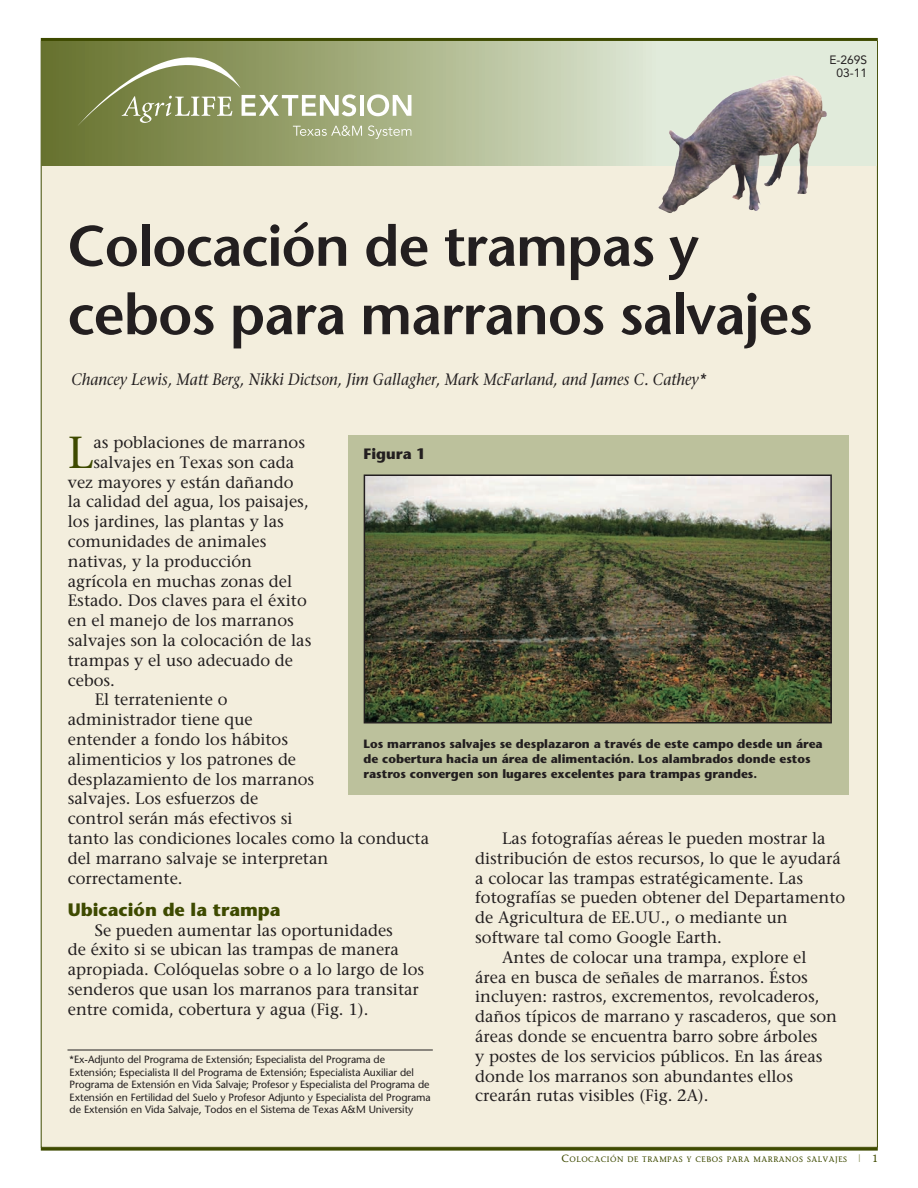
<style>
.page{position:relative;width:918px;height:1188px;background:#fff}
.page>*{position:absolute;margin:0;border:0;box-sizing:border-box;transform-origin:0 0}
.t1{font:600 57px/68.4px "Stone Sans";letter-spacing:-.02em;color:#231f20}
.body_text_NO_CAPS__1{font:44.85px "Stone Serif";color:#3e4a00}
.subheds_12_pt_Stone{font:700 18px "Stone Sans";color:#3e4a00}
.body_text_NO_CAPS__1-2{font:16.5px/19.8px "Stone Serif";color:#231f20}
.t2{font:italic 16.5px "Stone Serif";color:#231f20;scale:.91 1}
.t3{font:700 15px "Stone Sans";color:#231f20}
.photo_CAPTIONS_8pt_s{font:700 12px/15px "Stone Sans";color:#231f20}
.t4{font:12px "Avenir";color:#231f20}
.t5{font:10.5px/12.6px "Stone Sans";letter-spacing:-.005em;color:#231f20}
.t6{font:7.8px "Stone Informal";letter-spacing:.065em;color:#3e4a00}
.s1{font-size:10.5px}
.s2{font-size:10.5px;color:#959c68}
</style>
<div class="page">
<div style="left:41px;top:41px;width:837px;height:1107px;background:#f3eedd;border:1px solid #3e4a00"></div>
<svg style="left:41px;top:41px;width:836px;height:125px;background:#b3ba9c"></svg>
<svg style="left:78px;top:57px;width:333px;height:82px;background:#99a270"></svg>
<img style="left:729px;top:75px;width:59px;height:21px">
<hr style="left:41px;top:38px;width:837px;height:3px;background:#3e4a00">
<hr style="left:41px;top:1148px;width:837px;height:3px;background:#3e4a00">
<hr style="left:68px;top:1050px;width:365px;height:1px;background:#231f20">
<div style="left:348px;top:435px;width:500px;height:360px;background:#bcc19c"></div>
<img style="left:367px;top:477px;width:462px;height:243px">
<div style="left:364px;top:474px;width:468px;height:249px;border:2px solid #231f20"></div>
<p class="t4" style="left:829px;top:53px;width:39px">E-269S</p>
<p class="t4" style="left:837px;top:66px;width:32px">03-11</p>
<p class="t1" style="left:68px;top:211px;width:747px">Colocación de trampas y cebos para marranos salvajes</p>
<p class="t2" style="left:71px;top:369px;width:699px">Chancey Lewis, Matt Berg, Nikki Dictson, Jim Gallagher, Mark McFarland, and James C. Cathey*</p>
<p class="body_text_NO_CAPS__1" style="left:68px;top:425px;width:27px">L</p>
<p class="body_text_NO_CAPS__1-2" style="left:94px;top:432px;width:213px">as poblaciones de marranos</p>
<p class="t3" style="left:364px;top:445px;width:63px">Figura 1</p>
<p class="body_text_NO_CAPS__1-2" style="left:94px;top:452px;width:202px">salvajes en Texas son cada</p>
<p class="body_text_NO_CAPS__1-2" style="left:68px;top:472px;width:227px">vez mayores y están dañando</p>
<p class="body_text_NO_CAPS__1-2" style="left:68px;top:492px;width:242px">la calidad del agua, los paisajes,</p>
<p class="body_text_NO_CAPS__1-2" style="left:68px;top:512px;width:218px">los jardines, las plantas y las</p>
<p class="body_text_NO_CAPS__1-2" style="left:68px;top:531px;width:200px">comunidades de animales</p>
<p class="body_text_NO_CAPS__1-2" style="left:68px;top:551px;width:186px">nativas, y la producción</p>
<p class="body_text_NO_CAPS__1-2" style="left:68px;top:571px;width:226px">agrícola en muchas zonas del</p>
<p class="body_text_NO_CAPS__1-2" style="left:68px;top:591px;width:240px">Estado. Dos claves para el éxito</p>
<p class="body_text_NO_CAPS__1-2" style="left:68px;top:611px;width:228px">en el manejo de los marranos</p>
<p class="body_text_NO_CAPS__1-2" style="left:68px;top:630px;width:245px">salvajes son la colocación de las</p>
<p class="body_text_NO_CAPS__1-2" style="left:68px;top:650px;width:227px">trampas y el uso adecuado de</p>
<p class="body_text_NO_CAPS__1-2" style="left:68px;top:670px;width:49px">cebos.</p>
<p class="body_text_NO_CAPS__1-2" style="left:68px;top:690px;width:363px;text-indent:27px">El terrateniente o<br>administrador tiene que<br>entender a fondo los hábitos<br>alimenticios y los patrones de<br>desplazamiento de los marranos<br>salvajes. Los esfuerzos de<br>control serán más efectivos si<br>tanto las condiciones locales como la conducta del marrano salvaje se interpretan correctamente.</p>
<p class="subheds_12_pt_Stone" style="left:68px;top:898px;width:214px">Ubicación de la trampa</p>
<p class="body_text_NO_CAPS__1-2" style="left:68px;top:920px;width:358px;text-indent:27px">Se pueden aumentar las oportunidades<br>de éxito si se ubican las trampas de manera apropiada. Colóquelas sobre o a lo largo de los senderos que usan los marranos para transitar entre comida, cobertura y agua (Fig. 1).</p>
<p class="photo_CAPTIONS_8pt_s" style="left:364px;top:736px;width:461px">Los marranos salvajes se desplazaron a través de este campo desde un área de cobertura hacia un área de alimentación. Los alambrados donde estos rastros convergen son lugares excelentes para trampas grandes.</p>
<p class="body_text_NO_CAPS__1-2" style="left:475px;top:828px;width:372px;text-indent:27px">Las fotografías aéreas le pueden mostrar la distribución de estos recursos, lo que le ayudará a colocar las trampas estratégicamente. Las fotografías se pueden obtener del Departamento de Agricultura de EE.UU., o mediante un software tal como Google Earth.</p>
<p class="body_text_NO_CAPS__1-2" style="left:475px;top:947px;width:363px;text-indent:27px">Antes de colocar una trampa, explore el área en busca de señales de marranos. Éstos incluyen: rastros, excrementos, revolcaderos, daños típicos de marrano y rascaderos, que son áreas donde se encuentra barro sobre árboles<br>y postes de los servicios públicos. En las áreas donde los marranos son abundantes ellos crearán rutas visibles (Fig. 2A).</p>
<p class="t5" style="left:70px;top:1053px;width:363px">*Ex-Adjunto del Programa de Extensión; Especialista del Programa de Extensión; Especialista II del Programa de Extensión; Especialista Auxiliar del Programa de Extensión en Vida Salvaje; Profesor y Especialista del Programa de Extensión en Fertilidad del Suelo y Profesor Adjunto y Especialista del Programa de Extensión en Vida Salvaje, Todos en el Sistema de Texas A&amp;M University</p>
<p class="t6" style="left:562px;top:1155px;width:318px"><span class="s1">C</span>OLOCACIÓN DE TRAMPAS Y CEBOS PARA MARRANOS SALVAJES <span class="s2">|</span> <span class="s1">1</span></p>
</div>
